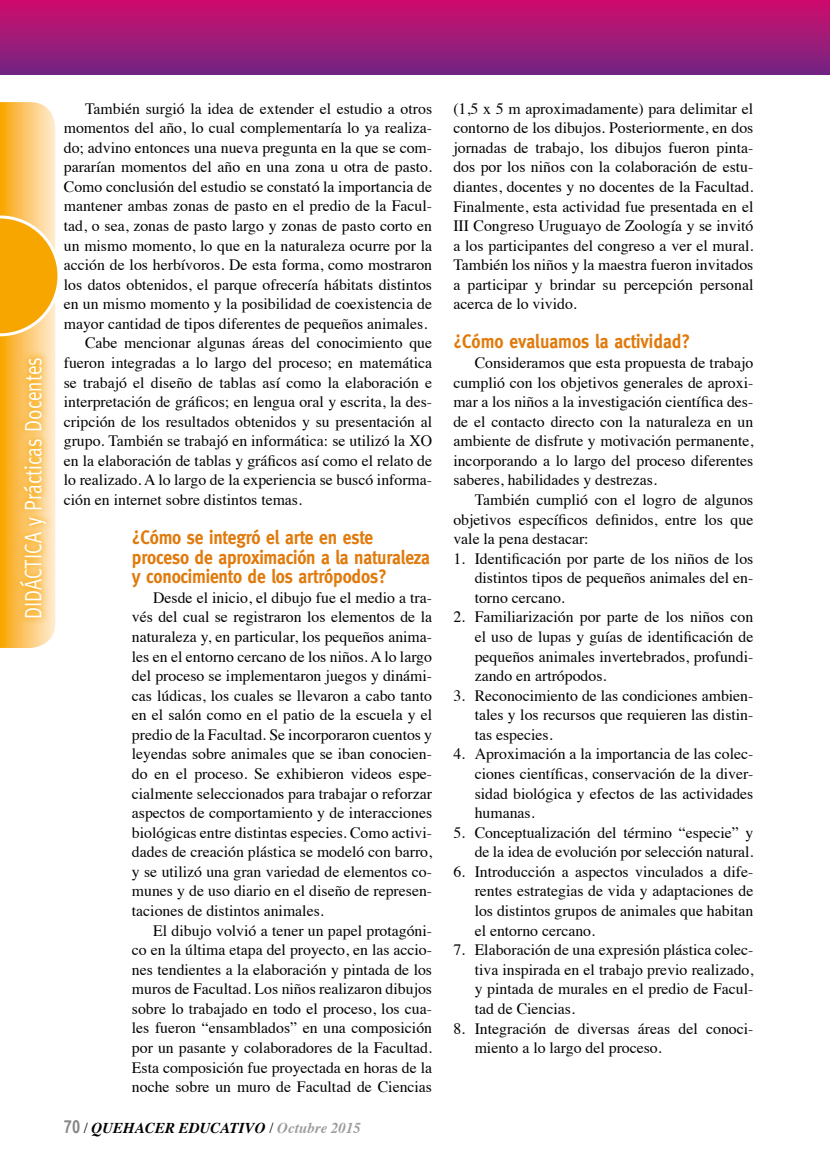
<style>
.page{position:relative;width:830px;height:1170px;background:#fff}
.page>*{position:absolute;margin:0;border:0;box-sizing:border-box;transform-origin:0 0}
.t1{font:24px "Meta";color:#fff;scale:.8 1}
.t2{font:700 19.5px/19.5px "Meta";letter-spacing:-.01em;color:#e07a0c;scale:.9 1}
.t3{font:15.75px/19.5px "Times";color:#000;text-align:justify}
.t4{font:italic 700 15px "Times";color:#000}
.s1{font-family:"Arial Narrow";font-style:normal;font-size:18px;color:#878787}
.s2{font-weight:400;font-style:normal}
.s3{color:#9d9d9c}
</style>
<div class="page">
<svg style="left:0;top:102px;width:58px;height:546px;background:#fac257"></svg>
<svg style="left:12px;top:350px;width:41px;height:275px;background:#fbc669"></svg>
<div style="left:0;top:0;width:829px;height:74px;background:linear-gradient(to bottom,#d00d6c,#752582)"></div>
<h1 class="t1" style="left:19px;top:619px;width:329px;rotate:-90deg">DIDÁCTICA y Prácticas Docentes</h1>
<p class="t3" style="left:85px;top:97px;width:348px">También surgió la idea de extender el estudio a otros</p>
<p class="t3" style="left:64px;top:117px;width:369px">momentos del año, lo cual complementaría lo ya realiza-</p>
<p class="t3" style="left:64px;top:136px;width:369px">do; advino entonces una nueva pregunta en la que se com-</p>
<p class="t3" style="left:64px;top:156px;width:369px">pararían momentos del año en una zona u otra de pasto.</p>
<p class="t3" style="left:64px;top:175px;width:369px">Como conclusión del estudio se constató la importancia de</p>
<p class="t3" style="left:64px;top:195px;width:369px">mantener ambas zonas de pasto en el predio de la Facul-</p>
<p class="t3" style="left:64px;top:215px;width:369px">tad, o sea, zonas de pasto largo y zonas de pasto corto en</p>
<p class="t3" style="left:64px;top:234px;width:369px">un mismo momento, lo que en la naturaleza ocurre por la</p>
<p class="t3" style="left:64px;top:254px;width:369px">acción de los herbívoros. De esta forma, como mostraron</p>
<p class="t3" style="left:64px;top:273px;width:369px">los datos obtenidos, el parque ofrecería hábitats distintos</p>
<p class="t3" style="left:64px;top:293px;width:369px">en un mismo momento y la posibilidad de coexistencia de</p>
<p class="t3" style="left:64px;top:312px;width:365px">mayor cantidad de tipos diferentes de pequeños animales.</p>
<p class="t3" style="left:85px;top:332px;width:348px">Cabe mencionar algunas áreas del conocimiento que</p>
<p class="t3" style="left:64px;top:351px;width:369px">fueron integradas a lo largo del proceso; en matemática</p>
<p class="t3" style="left:64px;top:371px;width:369px">se trabajó el diseño de tablas así como la elaboración e</p>
<p class="t3" style="left:64px;top:391px;width:369px">interpretación de gráficos; en lengua oral y escrita, la des-</p>
<p class="t3" style="left:64px;top:410px;width:369px">cripción de los resultados obtenidos y su presentación al</p>
<p class="t3" style="left:64px;top:430px;width:369px">grupo. También se trabajó en informática: se utilizó la XO</p>
<p class="t3" style="left:64px;top:449px;width:369px">en la elaboración de tablas y gráficos así como el relato de</p>
<p class="t3" style="left:64px;top:469px;width:369px">lo realizado. A lo largo de la experiencia se buscó informa-</p>
<p class="t3" style="left:64px;top:488px;width:239px">ción en internet sobre distintos temas.</p>
<p class="t2" style="left:132px;top:527px;width:332px">¿Cómo se integró el arte en este proceso de aproximación a la naturaleza y conocimiento de los artrópodos?</p>
<p class="t3" style="left:132px;top:586px;width:301px;text-indent:21px">Desde el inicio, el dibujo fue el medio a tra&shy;vés del cual se registraron los elementos de la naturaleza y, en particular, los pequeños anima&shy;les en el entorno cercano de los niños. A lo largo del proceso se implementaron juegos y dinámi&shy;cas lúdicas, los cuales se llevaron a cabo tanto en el salón como en el patio de la escuela y el predio de la Facultad. Se incorporaron cuentos y leyendas sobre animales que se iban conocien&shy;do en el proceso. Se exhibieron videos espe&shy;cialmente seleccionados para trabajar o reforzar aspectos de comportamiento y de interacciones biológicas entre distintas especies. Como activi&shy;dades de creación plástica se modeló con barro, y se utilizó una gran variedad de elementos co&shy;munes y de uso diario en el diseño de represen&shy;taciones de distintos animales.</p>
<p class="t3" style="left:132px;top:919px;width:301px;text-indent:21px">El dibujo volvió a tener un papel protagóni&shy;co en la última etapa del proyecto, en las accio&shy;nes tendientes a la elaboración y pintada de los muros de Facultad. Los niños realizaron dibujos sobre lo trabajado en todo el proceso, los cua&shy;les fueron “ensamblados” en una composición por un pasante y colaboradores de la Facultad.<br>Esta composición fue proyectada en horas de la noche sobre un muro de Facultad de Ciencias</p>
<p class="t4" style="left:64px;top:1113px;width:298px"><span class="s1">70</span> <span class="s2">/</span> QUEHACER EDUCATIVO <span class="s2">/</span> <span class="s3">Octubre 2015</span></p>
<p class="t3" style="left:453px;top:97px;width:301px">(1,5 x 5 m aproximadamente) para delimitar el contorno de los dibujos. Posteriormente, en dos jornadas de trabajo, los dibujos fueron pinta&shy;dos por los niños con la colaboración de estu&shy;diantes, docentes y no docentes de la Facultad.<br>Finalmente, esta actividad fue presentada en el III Congreso Uruguayo de Zoología y se invitó a los participantes del congreso a ver el mural.<br>También los niños y la maestra fueron invitados a participar y brindar su percepción personal acerca de lo vivido.</p>
<p class="t2" style="left:453px;top:332px;width:265px">¿Cómo evaluamos la actividad?</p>
<p class="t3" style="left:453px;top:351px;width:301px;text-indent:21px">Consideramos que esta propuesta de trabajo cumplió con los objetivos generales de aproxi&shy;mar a los niños a la investigación científica des&shy;de el contacto directo con la naturaleza en un ambiente de disfrute y motivación permanente, incorporando a lo largo del proceso diferentes saberes, habilidades y destrezas.</p>
<p class="t3" style="left:453px;top:488px;width:301px;text-indent:21px">También cumplió con el logro de algunos objetivos específicos definidos, entre los que vale la pena destacar:</p>
<p class="t3" style="left:474px;top:547px;width:280px;text-indent:-21px">1. Identificación por parte de los niños de los distintos tipos de pequeños animales del en&shy;torno cercano.</p>
<p class="t3" style="left:474px;top:606px;width:280px;text-indent:-21px">2. Familiarización por parte de los niños con el uso de lupas y guías de identificación de pequeños animales invertebrados, profundi&shy;zando en artrópodos.</p>
<p class="t3" style="left:474px;top:684px;width:280px;text-indent:-21px">3. Reconocimiento de las condiciones ambien&shy;tales y los recursos que requieren las distin&shy;tas especies.</p>
<p class="t3" style="left:474px;top:743px;width:280px;text-indent:-21px">4. Aproximación a la importancia de las colec&shy;ciones científicas, conservación de la diver&shy;sidad biológica y efectos de las actividades humanas.</p>
<p class="t3" style="left:453px;top:821px;width:301px;text-align:right">5. Conceptualización del término “especie” y de la idea de evolución por selección natural.</p>
<p class="t3" style="left:474px;top:860px;width:280px;text-indent:-21px">6. Introducción a aspectos vinculados a dife&shy;rentes estrategias de vida y adaptaciones de los distintos grupos de animales que habitan el entorno cercano.</p>
<p class="t3" style="left:474px;top:938px;width:280px;text-indent:-21px">7. Elaboración de una expresión plástica colec&shy;tiva inspirada en el trabajo previo realizado, y pintada de murales en el predio de Facul&shy;tad de Ciencias.</p>
<p class="t3" style="left:474px;top:1016px;width:280px;text-indent:-21px">8. Integración de diversas áreas del conoci&shy;miento a lo largo del proceso.</p>
</div>
